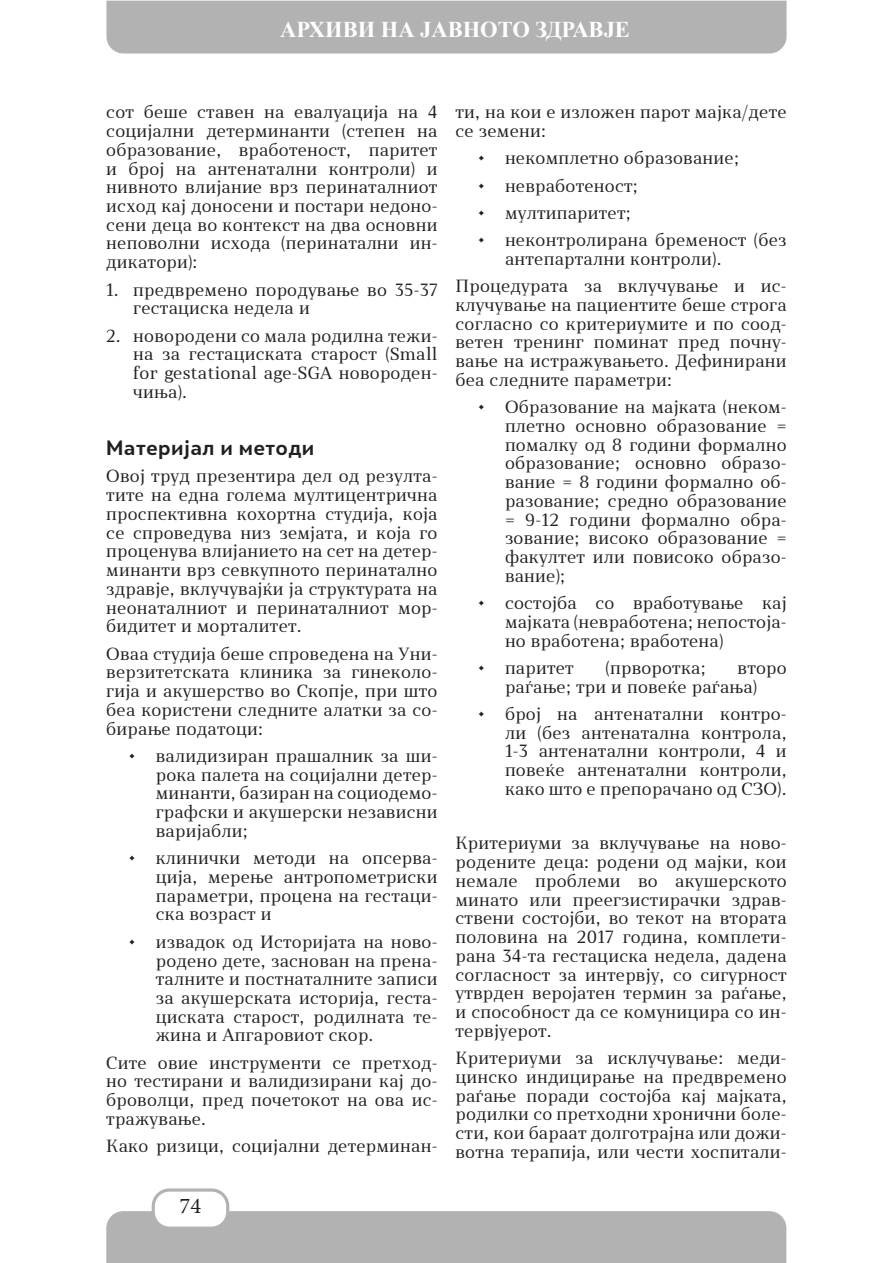
<style>
.page{position:relative;width:893px;height:1263px;background:#fff}
.page>*{position:absolute;margin:0;border:0;box-sizing:border-box;transform-origin:0 0}
.t1{font:700 22.5px "Times New Roman";color:#fff}
.t2{font:22.5px "Minion Pro";color:#231f20}
.t3{font:700 19.5px "Skola Sans";letter-spacing:.015em;color:#231f20}
.t4{font:16.5px/18.8px "Skola Serif";letter-spacing:.015em;color:#231f20;text-align:justify}
</style>
<div class="page">
<div style="left:106px;top:1px;width:680px;height:53px;background:#b2b2b2"></div>
<div style="left:106px;top:1211px;width:680px;height:52px;background:#b2b2b2"></div>
<div style="left:153px;top:1190px;width:75px;height:38px;background:#fff;border-radius:16px"></div>
<div style="left:152px;top:1188px;width:77px;height:42px;border:3px solid #b2b2b2;border-radius:16px"></div>
<h1 class="t1" style="left:280px;top:14px;width:351px">АРХИВИ НА ЈАВНОТО ЗДРАВЈЕ</h1>
<p class="t4" style="left:106px;top:103px;width:333px">сот беше ставен на евалуација на 4 социјални детерминанти (степен на образование, вработеност, паритет и број на антенатални контроли) и нивното влијание врз перинаталниот исход кај доносени и постари недоно&shy;сени деца во контекст на два основни неповолни исхода (перинатални ин&shy;дикатори):</p>
<p class="t4" style="left:133px;top:280px;width:306px;text-indent:-27px">1. предвремено породување во 35-37 гестациска недела и</p>
<p class="t4" style="left:133px;top:326px;width:306px;text-indent:-27px">2. новородени со мала родилна тежи&shy;на за гестациската старост (Small for gestational age-SGA новороден&shy;чиња).</p>
<p class="t3" style="left:106px;top:436px;width:210px">Материјал и методи</p>
<p class="t4" style="left:106px;top:467px;width:333px">Овој труд презентира дел од резулта&shy;тите на една голема мултицентрична проспективна кохортна студија, која се спроведува низ земјата, и која го проценува влијанието на сет на детер&shy;минанти врз севкупното перинатално здравје, вклучувајќи ја структурата на неонаталниот и перинаталниот мор&shy;бидитет и морталитет.</p>
<p class="t4" style="left:106px;top:644px;width:333px">Оваа студија беше спроведена на Уни&shy;верзитетската клиника за гинеколо&shy;гија и акушерство во Скопје, при што беа користени следните алатки за со&shy;бирање податоци:</p>
<p class="t4" style="left:156px;top:746px;width:283px;text-indent:-27px">• валидизиран прашалник за ши&shy;рока палета на социјални детер&shy;минанти, базиран на социодемо&shy;графски и акушерски независни варијабли;</p>
<p class="t4" style="left:156px;top:849px;width:283px;text-indent:-27px">• клинички методи на опсерва&shy;ција, мерење антропометриски параметри, процена на гестаци&shy;ска возраст и</p>
<p class="t4" style="left:156px;top:932px;width:283px;text-indent:-27px">• извадок од Историјата на ново&shy;родено дете, заснован на прена&shy;талните и постнаталните записи за акушерската историја, геста&shy;циската старост, родилната те&shy;жина и Апгаровиот скор.</p>
<p class="t4" style="left:106px;top:1053px;width:333px">Сите овие инструменти се претход&shy;но тестирани и валидизирани кај до&shy;броволци, пред почетокот на ова ис&shy;тражување.</p>
<p class="t4" style="left:106px;top:1137px;width:333px">Како ризици, социјални детерминан-</p>
<h1 class="t2" style="left:180px;top:1190px;width:23px">74</h1>
<p class="t4" style="left:455px;top:103px;width:333px">ти, на кои е изложен парот мајка/дете се земени:</p>
<p class="t4" style="left:478px;top:149px;width:262px">• некомплетно образование;</p>
<p class="t4" style="left:478px;top:176px;width:161px">• невработеност;</p>
<p class="t4" style="left:478px;top:203px;width:154px">• мултипаритет;</p>
<p class="t4" style="left:505px;top:231px;width:283px;text-indent:-27px">• неконтролирана бременост (без антепартални контроли).</p>
<p class="t4" style="left:455px;top:277px;width:333px">Процедурата за вклучување и ис&shy;клучување на пациентите беше строга согласно со критериумите и по соод&shy;ветен тренинг поминат пред почну&shy;вање на истражувањето. Дефинирани беа следните параметри:</p>
<p class="t4" style="left:505px;top:398px;width:283px;text-indent:-27px">• Образование на мајката (неком&shy;плетно основно образование = помалку од 8 години формално образование; основно образо&shy;вание = 8 години формално об&shy;разование; средно образование = 9-12 години формално обра&shy;зование; високо образование = факултет или повисоко образо&shy;вание);</p>
<p class="t4" style="left:505px;top:594px;width:283px;text-indent:-27px">• состојба со вработување кај мајката (невработена; непостоја&shy;но вработена; вработена)</p>
<p class="t4" style="left:478px;top:658px;width:97px">• паритет</p>
<p class="t4" style="left:606px;top:658px;width:102px">(прворотка;</p>
<p class="t4" style="left:505px;top:658px;width:283px;text-indent:233px">второ раѓање; три и повеќе раѓања)</p>
<p class="t4" style="left:505px;top:704px;width:283px;text-indent:-27px">• број на антенатални контро&shy;ли (без антенатална контрола, 1-3 антенатални контроли, 4 и повеќе антенатални контроли, како што е препорачано од СЗО).</p>
<p class="t4" style="left:455px;top:834px;width:333px">Критериуми за вклучување на ново&shy;родените деца: родени од мајки, кои немале проблеми во акушерското минато или преегзистирачки здрав&shy;ствени состојби, во текот на втората половина на 2017 година, комплети&shy;рана 34-та гестациска недела, дадена согласност за интервју, со сигурност утврден веројатен термин за раѓање, и способност да се комуницира со ин&shy;тервјуерот.</p>
<p class="t4" style="left:455px;top:1048px;width:333px">Критериуми за исклучување: меди&shy;цинско индицирање на предвремено раѓање поради состојба кај мајката, родилки со претходни хронични боле&shy;сти, кои бараат долготрајна или дожи&shy;вотна терапија, или чести хоспитали-</p>
</div>
